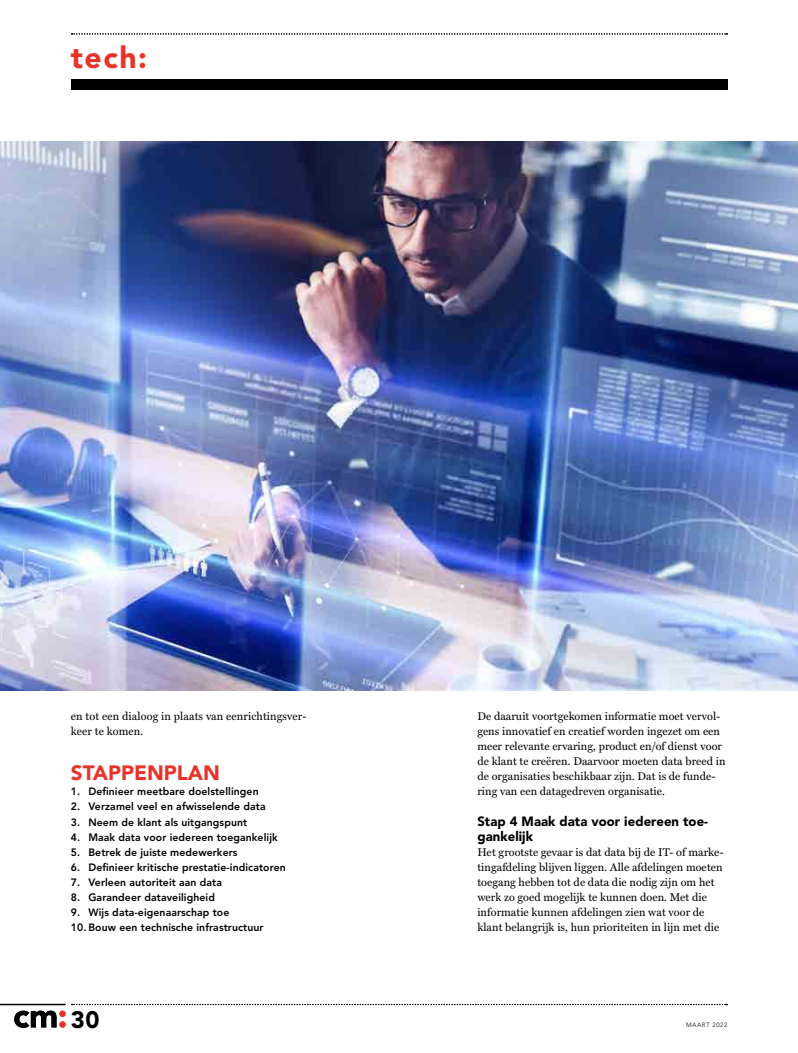
<style>
.page{position:relative;width:798px;height:1053px;background:#fff}
.page>*{position:absolute;margin:0;border:0;box-sizing:border-box;transform-origin:0 0}
.t1{font:900 30px "Avenir LT Std";color:#e7332a}
.t2{font:900 23.75px "Avenir LT Std";color:#000}
.t3{font:900 20.62px "Avenir LT Std";color:#e7332a}
.t4{font:900 13.38px/15px "Avenir LT Std";letter-spacing:.005em;color:#000}
.t5{font:11.25px/15px "Miller Text";letter-spacing:.005em;color:#000}
.t6{font:800 10.62px "Avenir LT Std";letter-spacing:.01em;color:#000}
.t7{font:300 6.25px "Avenir LT Std";letter-spacing:.09em;color:#000}
</style>
<div class="page">
<hr style="left:0;top:1003px;width:66px;height:2px;background:#000">
<div style="left:71px;top:79px;width:655px;height:11px;background:#000"></div>
<svg style="left:14px;top:1003px;width:713px;height:24px"></svg>
<svg style="left:71px;top:33px;width:656px;height:2px"></svg>
<img style="left:0;top:142px;width:797px;height:548px">
<h1 class="t1" style="left:71px;top:39px;width:77px">tech:</h1>
<p class="t5" style="left:71px;top:709px;width:237px">en tot een dialoog in plaats van eenrichtingsver&shy;keer te komen.</p>
<h3 class="t3" style="left:71px;top:760px;width:151px">STAPPENPLAN</h3>
<p class="t6" style="left:71px;top:785px;width:189px">1. Definieer meetbare doelstellingen</p>
<p class="t6" style="left:71px;top:800px;width:196px">2. Verzamel veel en afwisselende data</p>
<p class="t6" style="left:71px;top:815px;width:178px">3. Neem de klant als uitgangspunt</p>
<p class="t6" style="left:71px;top:830px;width:208px">4. Maak data voor iedereen toegankelijk</p>
<p class="t6" style="left:71px;top:845px;width:168px">5. Betrek de juiste medewerkers</p>
<p class="t6" style="left:71px;top:860px;width:216px">6. Definieer kritische prestatie-indicatoren</p>
<p class="t6" style="left:71px;top:875px;width:152px">7. Verleen autoriteit aan data</p>
<p class="t6" style="left:71px;top:890px;width:145px">8. Garandeer dataveiligheid</p>
<p class="t6" style="left:71px;top:905px;width:160px">9. Wijs data-eigenaarschap toe</p>
<p class="t6" style="left:71px;top:920px;width:194px">10. Bouw een technische infrastructuur</p>
<p class="t5" style="left:477px;top:709px;width:249px">De daaruit voortgekomen informatie moet vervol&shy;gens innovatief en creatief worden ingezet om een meer relevante ervaring, product en/of dienst voor de klant te creëren. Daarvoor moeten data breed in de organisaties beschikbaar zijn. Dat is de funde&shy;ring van een datagedreven organisatie.</p>
<p class="t4" style="left:477px;top:813px;width:232px">Stap 4 Maak data voor iedereen toe&shy;gankelijk</p>
<p class="t5" style="left:477px;top:844px;width:247px">Het grootste gevaar is dat data bij de IT- of marke&shy;tingafdeling blijven liggen. Alle afdelingen moeten toegang hebben tot de data die nodig zijn om het werk zo goed mogelijk te kunnen doen. Met die informatie kunnen afdelingen zien wat voor de klant belangrijk is, hun prioriteiten in lijn met die</p>
<h2 class="t2" style="left:71px;top:1005px;width:30px">30</h2>
<p class="t7" style="left:686px;top:1020px;width:43px">MAART 2022</p>
</div>
